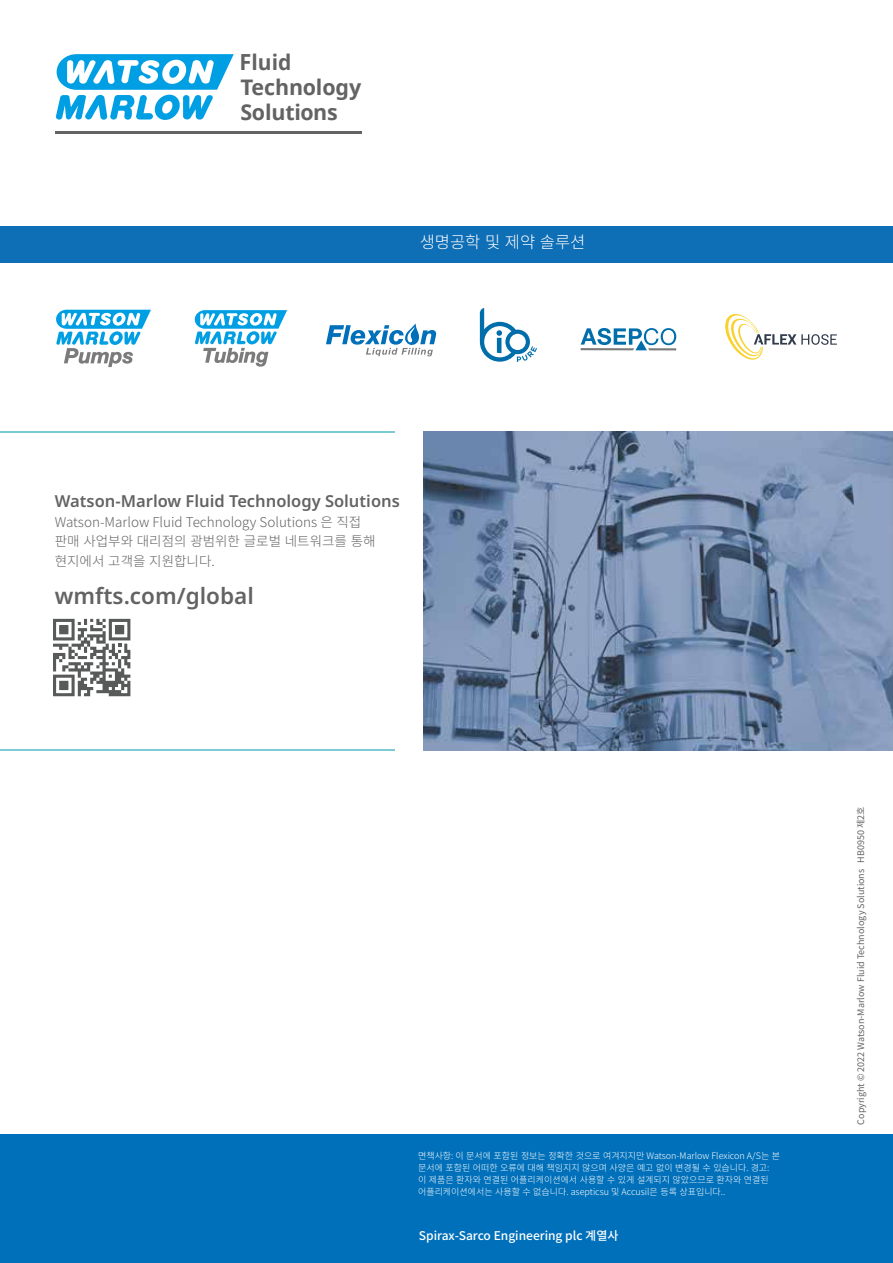
<style>
.page{position:relative;width:893px;height:1263px;background:#fff}
.page>*{position:absolute;margin:0;border:0;box-sizing:border-box;transform-origin:0 0}
.t1{font:600 22.5px "Noto Sans";color:#646363}
.t2{font:700 21.45px/24.6px "Noto Sans";letter-spacing:-.01em;color:#646363}
.t3{font:600 16.5px "Noto Sans";color:#646363}
.t4{font:300 16.5px "Noto Sans CJ Kkr";color:#fff}
.t5{font:300 13.5px/19.5px "Noto Sans CJ Kkr";color:#646363}
.t6{font:500 12px "Noto Sans CJ Kkr";color:#fff}
.t7{font:300 9px/12px "Noto Sans CJ Kkr";color:#fff}
.t8{font:9px "Noto Sans CJ Kkr";color:#646363}
.s1{font-size:22.2px}
</style>
<div class="page">
<div style="left:0;top:1135px;width:893px;height:128px;background:#0070ba"></div>
<div style="left:0;top:226px;width:893px;height:36px;background:#0e6eb6"></div>
<hr style="left:0;top:431px;width:394px;height:1px;background:#7ecad4">
<hr style="left:0;top:750px;width:394px;height:1px;background:#7ecad4">
<svg style="left:725px;top:314px;width:112px;height:46px"></svg>
<svg style="left:480px;top:308px;width:57px;height:54px"></svg>
<svg style="left:326px;top:323px;width:110px;height:33px"></svg>
<svg style="left:56px;top:310px;width:95px;height:57px"></svg>
<svg style="left:195px;top:310px;width:92px;height:57px"></svg>
<svg style="left:581px;top:328px;width:95px;height:22px"></svg>
<img style="left:423px;top:431px;width:470px;height:320px">
<hr style="left:55px;top:132px;width:306px;height:2px;background:#646363">
<svg style="left:56px;top:54px;width:178px;height:66px"></svg>
<svg style="left:53px;top:619px;width:77px;height:77px"></svg>
<h2 class="t2" style="left:240px;top:50px;width:123px"><span class="s1">F</span>luid<br>Technology<br>Solutions</h2>
<h3 class="t4" style="left:420px;top:233px;width:167px">생명공학 및 제약 솔루션</h3>
<h3 class="t3" style="left:55px;top:489px;width:346px">Watson-Marlow Fluid Technology Solutions</h3>
<h3 class="t5" style="left:55px;top:512px;width:322px">Watson-Marlow Fluid Technology Solutions 은 직접 판매 사업부와 대리점의 광범위한 글로벌 네트워크를 통해 현지에서 고객을 지원합니다.</h3>
<h1 class="t1" style="left:55px;top:580px;width:201px">wmfts.com/global</h1>
<p class="t7" style="left:418px;top:1149px;width:363px">면책사항: 이 문서에 포함된 정보는 정확한 것으로 여겨지지만 Watson-Marlow Flexicon A/S는 본 문서에 포함된 어떠한 오류에 대해 책임지지 않으며 사양은 예고 없이 변경될 수 있습니다. 경고:<br>이 제품은 환자와 연결된 어플리케이션에서 사용할 수 있게 설계되지 않았으므로 환자와 연결된 어플리케이션에서는 사용할 수 없습니다. asepticsu 및 Accusil은 등록 상표입니다..</p>
<h3 class="t6" style="left:419px;top:1228px;width:201px">Spirax-Sarco Engineering plc 계열사</h3>
<p class="t8" style="left:856px;top:1124px;width:319px;rotate:-90deg">Copyright © 2022 Watson-Marlow Fluid Technology Solutions HB0950 제2호</p>
</div>
